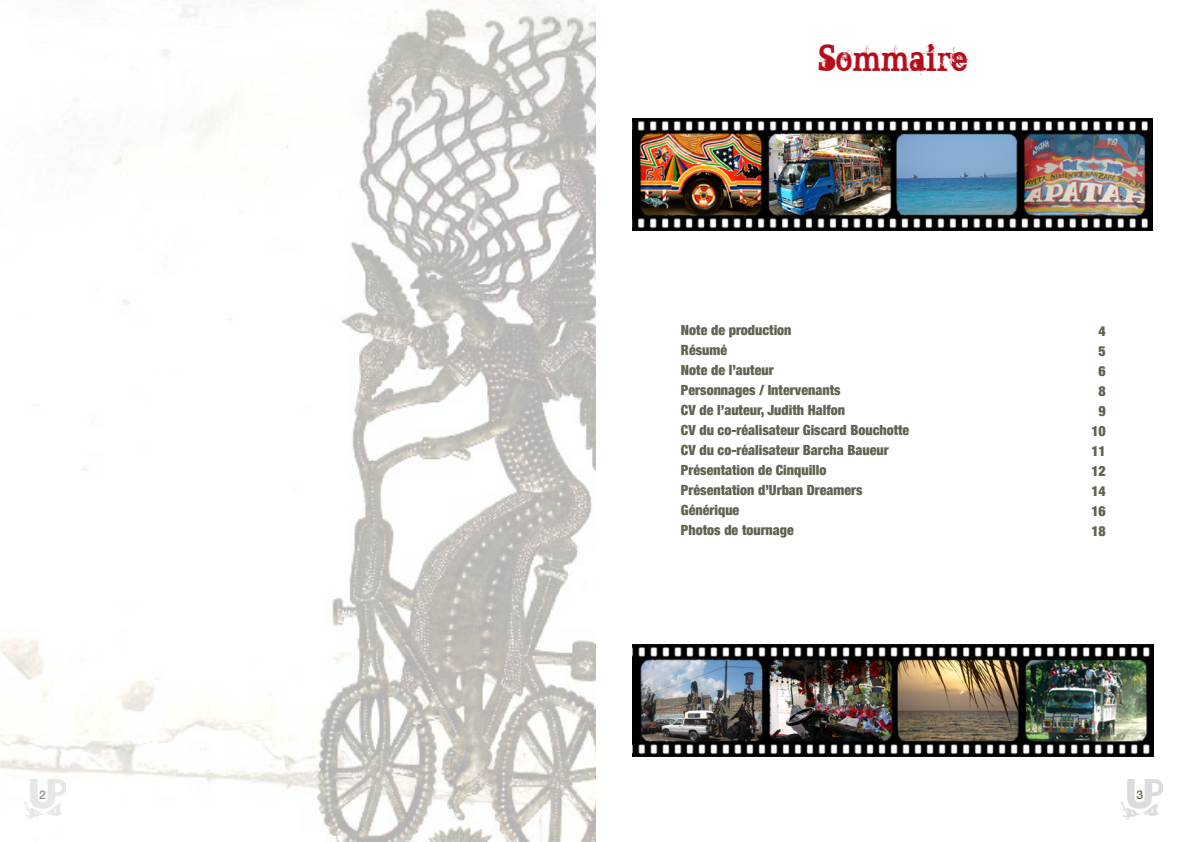
<style>
.page{position:relative;width:1191px;height:842px;background:#fff}
.page>*{position:absolute;margin:0;border:0;box-sizing:border-box;transform-origin:0 0}
.t1{font:30px "BROKENGHOST";letter-spacing:.025em;color:#b60d1c}
.t2{font:900 condensed 14px/20px "Helvetica Neue";color:#626250}
.t3{font:500 12px "Helvetica Neue";color:#626250}
</style>
<div class="page">
<img style="left:1121px;top:780px;width:41px;height:39px">
<img style="left:632px;top:118px;width:520px;height:112px">
<img style="left:632px;top:644px;width:521px;height:113px">
<img style="left:0;top:0;width:595px;height:842px">
<h1 class="t1" style="left:819px;top:36px;width:150px">SOMMAIRE</h1>
<p class="t2" style="left:681px;top:320px;width:230px">Note de production<br>Résumé<br>Note de l’auteur<br>Personnages / Intervenants<br>CV de l’auteur, Judith Halfon<br>CV du co-réalisateur Giscard Bouchotte<br>CV du co-réalisateur Barcha Baueur<br>Présentation de Cinquillo<br>Présentation d’Urban Dreamers<br>Générique<br>Photos de tournage</p>
<p class="t2" style="left:1091px;top:321px;width:16px;text-align:center">4<br>5<br>6<br>8<br>9<br>10<br>11<br>12<br>14<br>16<br>18</p>
<p class="t3" style="left:39px;top:785px;width:8px">2</p>
<p class="t3" style="left:1136px;top:785px;width:8px">3</p>
</div>
